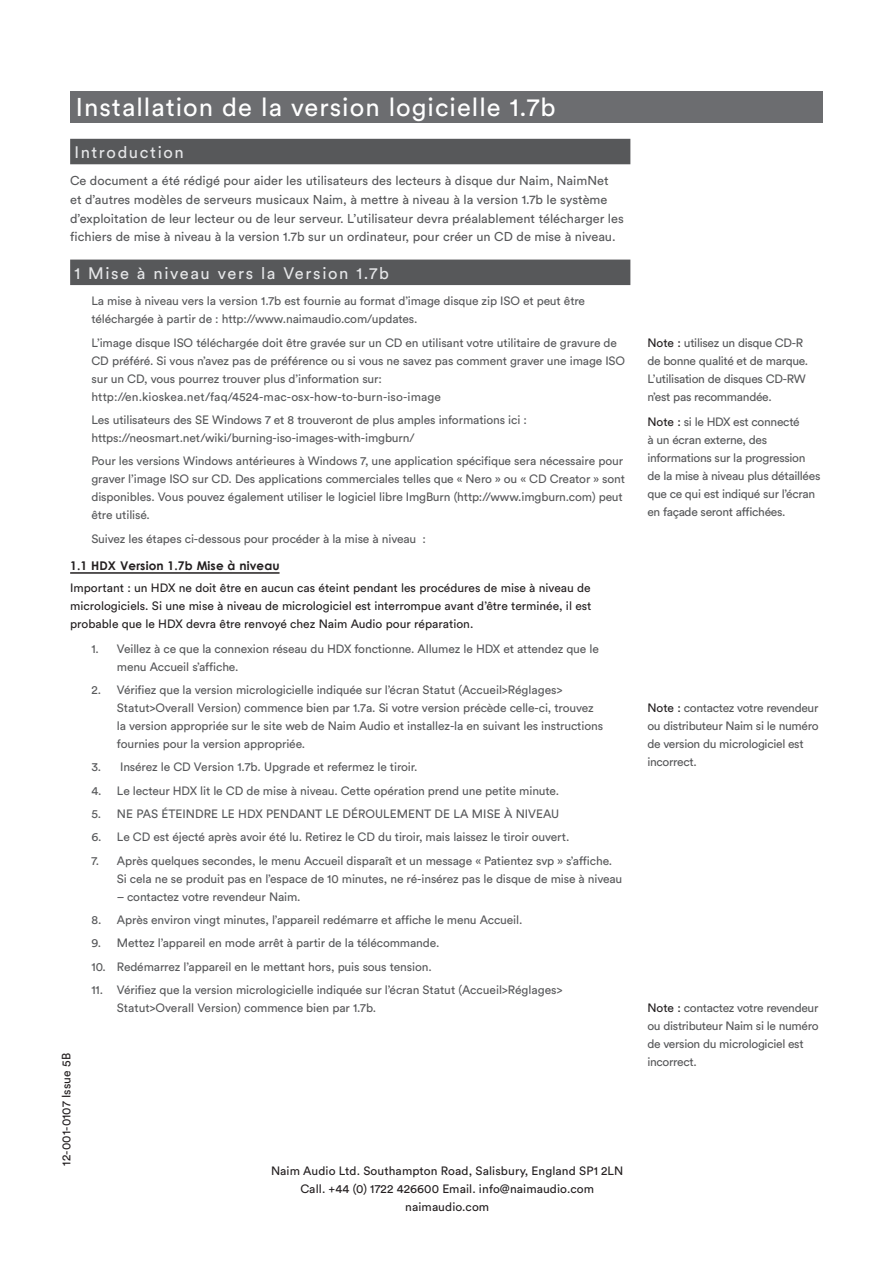
<style>
.page{position:relative;width:893px;height:1263px;background:#fff}
.page>*{position:absolute;margin:0;border:0;box-sizing:border-box;transform-origin:0 0}
.Banner{font:25.5px "Circular Pro";letter-spacing:.04em;color:#fff}
.Bold_headers{font:16.5px "Circular Pro";letter-spacing:.1em;color:#e6e7e9}
.Intro_Text{font:12.75px/18.8px "Circular Pro";color:#57585a}
._2nd_Para{font:12px/18px "Circular Pro";letter-spacing:-.01em;color:#57585a}
.Note{font:12px/18px "Circular Pro";letter-spacing:-.025em;color:#57585a}
.Note-2{font:12px/18px "Circular Pro";color:#231f20;text-align:justify}
.Body_Copy{font:12px/18px "Circular Pro";letter-spacing:.01em;color:#231f20;text-align:center}
.Third_Section_head{font:700 12px "Century Gothic";letter-spacing:.01em;color:#231f20}
.s1{color:#231f20}
</style>
<div class="page">
<div style="left:70px;top:91px;width:753px;height:32px;background:#6c6d70"></div>
<div style="left:70px;top:139px;width:560px;height:25px;background:#57585a"></div>
<div style="left:70px;top:260px;width:560px;height:25px;background:#57585a"></div>
<hr style="left:70px;top:572px;width:210px;height:2px;background:#231f20">
<p class="Banner" style="left:76px;top:90px;width:481px">Installation de la version logicielle 1.7b</p>
<p class="Bold_headers" style="left:74px;top:141px;width:111px">Introduction</p>
<p class="Intro_Text" style="left:70px;top:171px;width:555px">Ce document a été rédigé pour aider les utilisateurs des lecteurs à disque dur Naim, NaimNet<br>et d’autres modèles de serveurs musicaux Naim, à mettre à niveau à la version 1.7b le système d’exploitation de leur lecteur ou de leur serveur. L’utilisateur devra préalablement télécharger les fichiers de mise à niveau à la version 1.7b sur un ordinateur, pour créer un CD de mise à niveau.</p>
<p class="Bold_headers" style="left:74px;top:262px;width:316px">1 Mise à niveau vers la Version 1.7b</p>
<p class="_2nd_Para" style="left:91px;top:291px;width:495px">La mise à niveau vers la version 1.7b est fournie au format d’image disque zip ISO et peut être téléchargée à partir de : http://www.naimaudio.com/updates.</p>
<p class="_2nd_Para" style="left:91px;top:333px;width:535px">L’image disque ISO téléchargée doit être gravée sur un CD en utilisant votre utilitaire de gravure de CD préféré. Si vous n’avez pas de préférence ou si vous ne savez pas comment graver une image ISO sur un CD, vous pourrez trouver plus d’information sur: http://en.kioskea.net/faq/4524-mac-osx-how-to-burn-iso-image</p>
<p class="_2nd_Para" style="left:91px;top:410px;width:437px">Les utilisateurs des SE Windows 7 et 8 trouveront de plus amples informations ici : https://neosmart.net/wiki/burning-iso-images-with-imgburn/</p>
<p class="_2nd_Para" style="left:91px;top:451px;width:535px">Pour les versions Windows antérieures à Windows 7, une application spécifique sera nécessaire pour graver l’image ISO sur CD. Des applications commerciales telles que « Nero » ou « CD Creator » sont disponibles. Vous pouvez également utiliser le logiciel libre ImgBurn (http://www.imgburn.com) peut être utilisé.</p>
<p class="_2nd_Para" style="left:91px;top:529px;width:336px">Suivez les étapes ci-dessous pour procéder à la mise à niveau :</p>
<p class="Third_Section_head" style="left:70px;top:558px;width:211px">1.1 HDX Version 1.7b Mise à niveau</p>
<p class="Note-2" style="left:70px;top:579px;width:523px">Important : un HDX ne doit être en aucun cas éteint pendant les procédures de mise à niveau de micrologiciels. Si une mise à niveau de micrologiciel est interrompue avant d’être terminée, il est probable que le HDX devra être renvoyé chez Naim Audio pour réparation.</p>
<p class="_2nd_Para" style="left:117px;top:639px;width:483px;text-indent:-26px">1. Veillez à ce que la connexion réseau du HDX fonctionne. Allumez le HDX et attendez que le menu Accueil s’affiche.</p>
<p class="_2nd_Para" style="left:117px;top:680px;width:488px;text-indent:-26px">2. Vérifiez que la version micrologicielle indiquée sur l’écran Statut (Accueil&gt;Réglages&gt; Statut&gt;Overall Version) commence bien par 1.7a. Si votre version précède celle-ci, trouvez la version appropriée sur le site web de Naim Audio et installez-la en suivant les instructions fournies pour la version appropriée.</p>
<p class="_2nd_Para" style="left:91px;top:758px;width:327px">3. Insérez le CD Version 1.7b. Upgrade et refermez le tiroir.</p>
<p class="_2nd_Para" style="left:91px;top:781px;width:469px">4. Le lecteur HDX lit le CD de mise à niveau. Cette opération prend une petite minute.</p>
<p class="_2nd_Para" style="left:91px;top:804px;width:469px">5. NE PAS ÉTEINDRE LE HDX PENDANT LE DÉROULEMENT DE LA MISE À NIVEAU</p>
<p class="_2nd_Para" style="left:91px;top:827px;width:479px">6. Le CD est éjecté après avoir été lu. Retirez le CD du tiroir, mais laissez le tiroir ouvert.</p>
<p class="_2nd_Para" style="left:117px;top:851px;width:507px;text-indent:-26px">7. Après quelques secondes, le menu Accueil disparaît et un message « Patientez svp » s’affiche.<br>Si cela ne se produit pas en l’espace de 10 minutes, ne ré-insérez pas le disque de mise à niveau</p>
<p class="_2nd_Para" style="left:117px;top:887px;width:185px">– contactez votre revendeur Naim.</p>
<p class="_2nd_Para" style="left:91px;top:910px;width:433px">8. Après environ vingt minutes, l’appareil redémarre et affiche le menu Accueil.</p>
<p class="_2nd_Para" style="left:91px;top:933px;width:349px">9. Mettez l’appareil en mode arrêt à partir de la télécommande.</p>
<p class="_2nd_Para" style="left:91px;top:957px;width:342px">10. Redémarrez l’appareil en le mettant hors, puis sous tension.</p>
<p class="_2nd_Para" style="left:117px;top:980px;width:447px;text-indent:-26px">11. Vérifiez que la version micrologicielle indiquée sur l’écran Statut (Accueil&gt;Réglages&gt;<br>Statut&gt;Overall Version) commence bien par 1.7b.</p>
<p class="Body_Copy" style="left:57px;top:1165px;width:114px;rotate:-90deg">12-001-0107 Issue 5B</p>
<p class="Body_Copy" style="left:271px;top:1161px;width:354px">Naim Audio Ltd. Southampton Road, Salisbury, England SP1 2LN<br>Call. +44 (0) 1722 426600 Email. info@naimaudio.com naimaudio.com</p>
<p class="Note" style="left:647px;top:333px;width:162px"><span class="s1">Note :</span> utilisez un disque CD-R de bonne qualité et de marque.<br>L’utilisation de disques CD-RW n’est pas recommandée.</p>
<p class="Note" style="left:647px;top:412px;width:175px"><span class="s1">Note :</span> si le HDX est connecté<br>à un écran externe, des informations sur la progression de la mise à niveau plus détaillées que ce qui est indiqué sur l’écran en façade seront affichées.</p>
<p class="Note" style="left:647px;top:698px;width:173px"><span class="s1">Note :</span> contactez votre revendeur ou distributeur Naim si le numéro de version du micrologiciel est incorrect.</p>
<p class="Note" style="left:647px;top:998px;width:173px"><span class="s1">Note :</span> contactez votre revendeur ou distributeur Naim si le numéro de version du micrologiciel est incorrect.</p>
</div>
